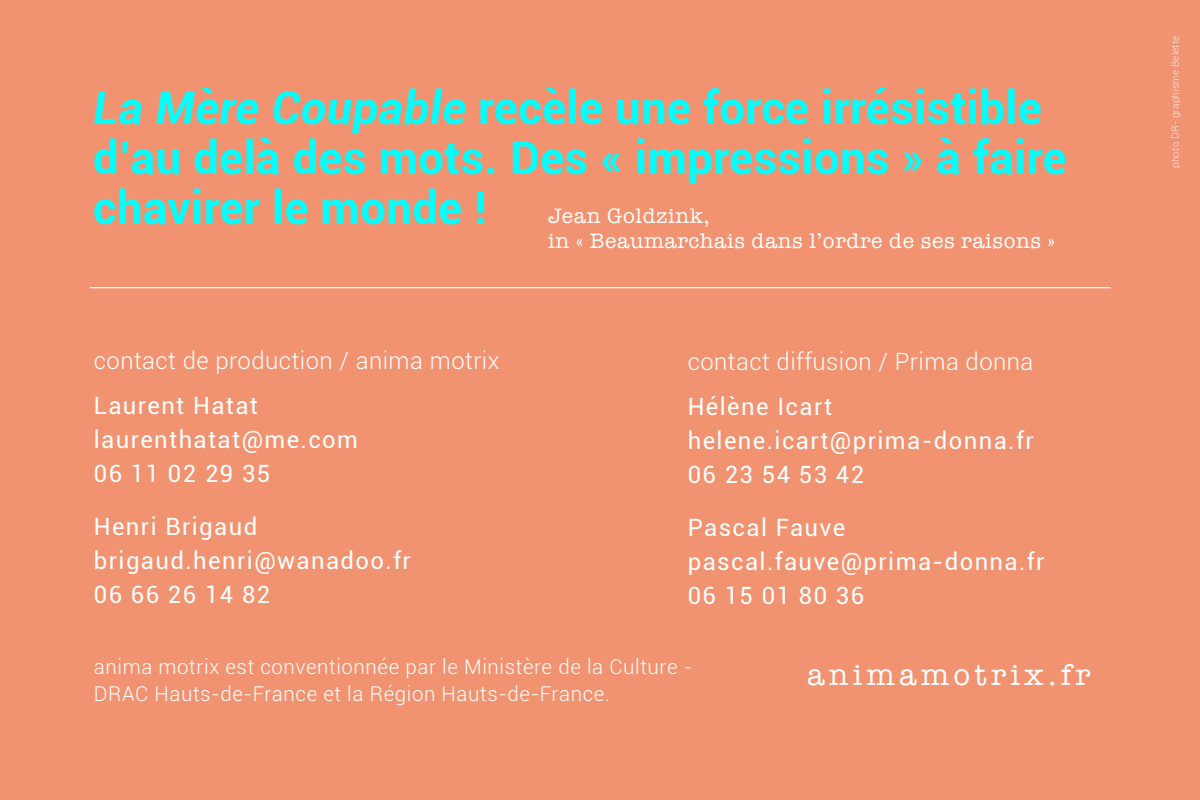
<style>
.page{position:relative;width:1200px;height:800px;background:#f19371}
.page>*{position:absolute;margin:0;border:0;box-sizing:border-box;transform-origin:0 0}
.t1{font:700 45.25px/50px "Roboto";letter-spacing:.01em;color:#0ff}
.t2{font:30.75px "American Typewriter";letter-spacing:.14em;color:#fff}
.t3{font:23.75px/34px "Roboto";letter-spacing:.06em;color:#fff}
.t4{font:300 23.75px "Roboto";letter-spacing:.02em;color:#fff}
.t5{font:21.5px/25.8px "American Typewriter";letter-spacing:.03em;color:#fff}
.t6{font:300 20.5px/27.2px "Roboto";letter-spacing:.03em;color:#fff}
.t7{font:300 10px "Roboto";letter-spacing:.02em;color:#fff}
.s1{font-style:italic}
</style>
<div class="page">
<hr style="left:90px;top:287px;width:1021px;height:1px;background:#fff">
<h1 class="t1" style="left:93px;top:81px;width:975px"><span class="s1">La Mère Coupable</span> recèle une force irrésistible d’au delà des mots. Des « impressions » à faire chavirer le monde !</h1>
<p class="t5" style="left:548px;top:202px;width:509px">Jean Goldzink,<br>in « Beaumarchais dans l’ordre de ses raisons »</p>
<p class="t4" style="left:94px;top:344px;width:407px">contact de production / anima motrix</p>
<p class="t3" style="left:94px;top:388px;width:266px">Laurent Hatat laurenthatat@me.com<br>06 11 02 29 35</p>
<p class="t3" style="left:94px;top:509px;width:319px">Henri Brigaud brigaud.henri@wanadoo.fr<br>06 66 26 14 82</p>
<p class="t4" style="left:688px;top:345px;width:347px">contact diffusion / Prima donna</p>
<p class="t3" style="left:688px;top:389px;width:348px">Hélène Icart helene.icart@prima-donna.fr<br>06 23 54 53 42</p>
<p class="t3" style="left:688px;top:509px;width:358px">Pascal Fauve pascal.fauve@prima-donna.fr<br>06 15 01 80 36</p>
<p class="t6" style="left:94px;top:652px;width:600px">anima motrix est conventionnée par le Ministère de la Culture -<br>DRAC Hauts-de-France et la Région Hauts-de-France.</p>
<p class="t2" style="left:807px;top:651px;width:285px">animamotrix.fr</p>
<p class="t7" style="left:1168px;top:168px;width:134px;rotate:-90deg">photo DR- graphisme Belette</p>
</div>
